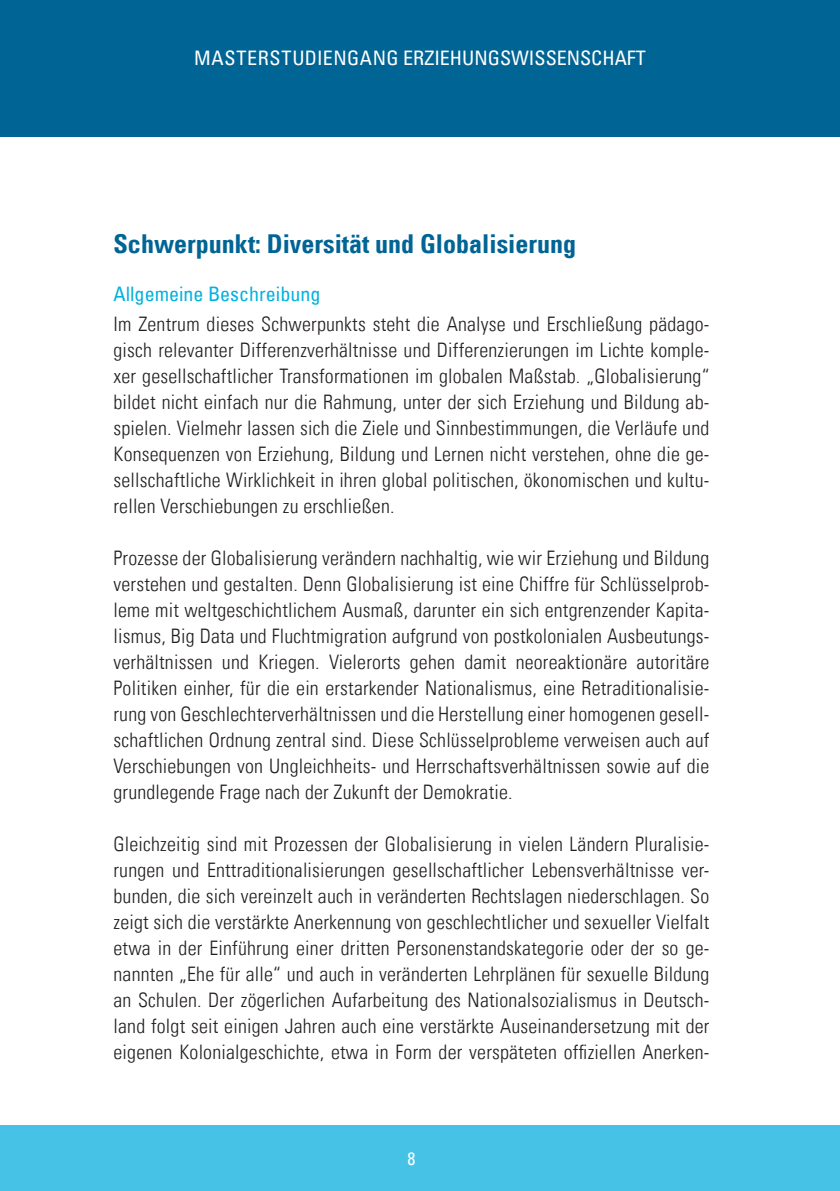
<style>
.page{position:relative;width:840px;height:1191px;background:#fff}
.page>*{position:absolute;margin:0;border:0;box-sizing:border-box;transform-origin:0 0}
.t1{font:26px "Univers Com 67 Bold Cond";color:#006494}
.t2{font:20px/26px "Univers Com 47 Light Cond";letter-spacing:.01em;color:#231f20;text-align:justify}
.t3{font:condensed 20px "Univers Com 57";color:#fff}
.t4{font:condensed 20px "Univers Com 57";color:#00b2de}
.t5{font:condensed 18px "Univers Com 57";color:#fff}
</style>
<div class="page">
<div style="left:0;top:0;width:839px;height:136px;background:#006494"></div>
<div style="left:0;top:1125px;width:839px;height:66px;background:#45c2e5"></div>
<hr style="left:839px;top:0;width:1px;height:136px;background:#006494">
<hr style="left:839px;top:1125px;width:1px;height:66px;background:#45c2e5">
<p class="t3" style="left:194px;top:45px;width:453px">MASTERSTUDIENGANG ERZIEHUNGSWISSENSCHAFT</p>
<h1 class="t1" style="left:113px;top:228px;width:464px">Schwerpunkt: Diversität und Globalisierung</h1>
<p class="t4" style="left:113px;top:281px;width:208px">Allgemeine Beschreibung</p>
<p class="t2" style="left:113px;top:311px;width:597px">Im Zentrum dieses Schwerpunkts steht die Analyse und Erschließung pädago&shy;gisch relevanter Differenzverhältnisse und Differenzierungen im Lichte komple&shy;xer gesellschaftlicher Transformationen im globalen Maßstab. „Globalisierung“ bildet nicht einfach nur die Rahmung, unter der sich Erziehung und Bildung ab&shy;spielen. Vielmehr lassen sich die Ziele und Sinnbestimmungen, die Verläufe und Konsequenzen von Erziehung, Bildung und Lernen nicht verstehen, ohne die ge&shy;sellschaftliche Wirklichkeit in ihren global politischen, ökonomischen und kultu&shy;rellen Verschiebungen zu erschließen.</p>
<p class="t2" style="left:113px;top:545px;width:597px">Prozesse der Globalisierung verändern nachhaltig, wie wir Erziehung und Bildung verstehen und gestalten. Denn Globalisierung ist eine Chiffre für Schlüsselprob&shy;leme mit weltgeschichtlichem Ausmaß, darunter ein sich entgrenzender Kapita&shy;lismus, Big Data und Fluchtmigration aufgrund von postkolonialen Ausbeutungs&shy;verhältnissen und Kriegen. Vielerorts gehen damit neoreaktionäre autoritäre Politiken einher, für die ein erstarkender Nationalismus, eine Retraditionalisie&shy;rung von Geschlechterverhältnissen und die Herstellung einer homogenen gesell&shy;schaftlichen Ordnung zentral sind. Diese Schlüsselprobleme verweisen auch auf Verschiebungen von Ungleichheits- und Herrschaftsverhältnissen sowie auf die grundlegende Frage nach der Zukunft der Demokratie.</p>
<p class="t2" style="left:113px;top:831px;width:597px">Gleichzeitig sind mit Prozessen der Globalisierung in vielen Ländern Pluralisie&shy;rungen und Enttraditionalisierungen gesellschaftlicher Lebensverhältnisse ver&shy;bunden, die sich vereinzelt auch in veränderten Rechtslagen niederschlagen. So zeigt sich die verstärkte Anerkennung von geschlechtlicher und sexueller Vielfalt etwa in der Einführung einer dritten Personenstandskategorie oder der so ge&shy;nannten „Ehe für alle“ und auch in veränderten Lehrplänen für sexuelle Bildung an Schulen. Der zögerlichen Aufarbeitung des Nationalsozialismus in Deutsch&shy;land folgt seit einigen Jahren auch eine verstärkte Auseinandersetzung mit der eigenen Kolonialgeschichte, etwa in Form der verspäteten offiziellen Anerken-</p>
<p class="t5" style="left:407px;top:1147px;width:9px">8</p>
</div>
